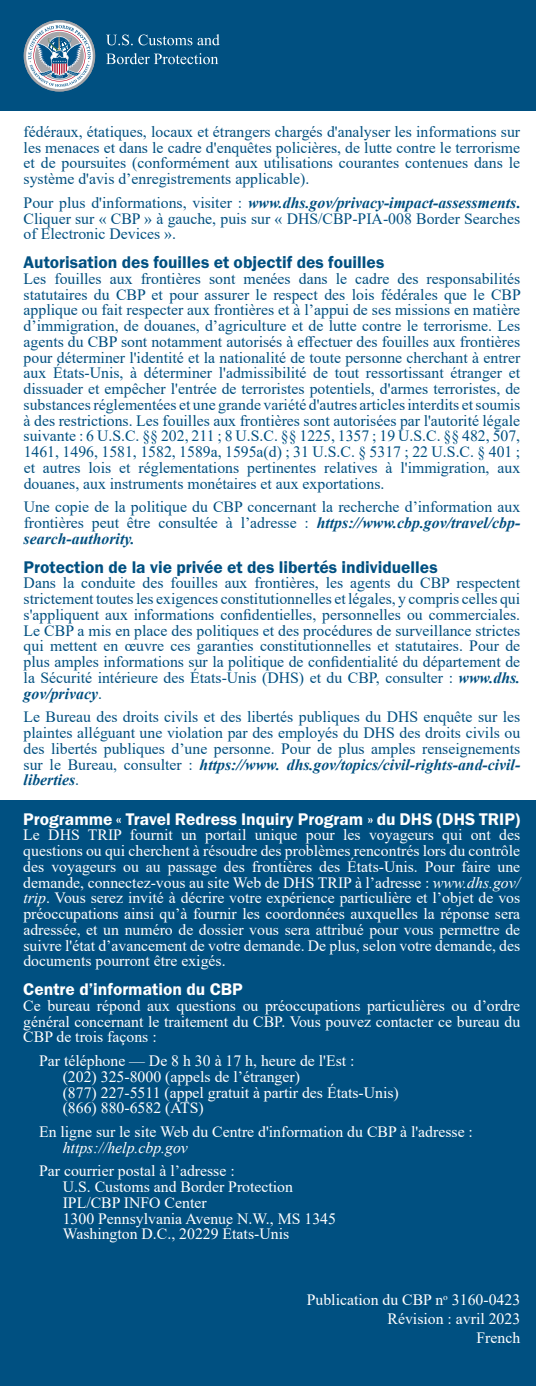
<style>
.page{position:relative;width:536px;height:1386px;background:#fff}
.page>*{position:absolute;margin:0;border:0;box-sizing:border-box;transform-origin:0 0}
.t1{font:17.5px "Franklin Gothic URW Dem";color:#005081}
.t2{font:17.5px "Franklin Gothic URW Dem";color:#fff}
.t3{font:15.75px/15.8px "Times New Roman";color:#005081;text-align:justify}
.t4{font:15.75px/15.8px "Times New Roman";color:#fff}
.t5{font:italic 15.75px "Times New Roman";color:#fff}
.s1{font-weight:700;font-style:italic}
.s2{font-weight:700}
.s3{font-style:italic}
</style>
<div class="page">
<div style="left:0;top:800px;width:536px;height:586px;background:#005081"></div>
<div style="left:0;top:0;width:536px;height:110px;background:#005081"></div>
<svg style="left:24px;top:20px;width:71px;height:72px"></svg>
<svg style="left:106px;top:53px;width:112px;height:11px"></svg>
<svg style="left:106px;top:34px;width:114px;height:11px"></svg>
<p class="t3" style="left:24px;top:123px;width:498px">fédéraux, étatiques, locaux et étrangers chargés d'analyser les informations sur</p>
<p class="t3" style="left:24px;top:139px;width:498px">les menaces et dans le cadre d'enquêtes policières, de lutte contre le terrorisme</p>
<p class="t3" style="left:24px;top:155px;width:498px">et de poursuites (conformément aux utilisations courantes contenues dans le</p>
<p class="t3" style="left:24px;top:171px;width:287px">système d'avis d’enregistrements applicable).</p>
<p class="t3" style="left:24px;top:194px;width:498px">Pour plus d'informations, visiter : <span class="s1">www.dhs.gov/privacy-impact-assessments</span><span class="s2">.<br></span>Cliquer sur « CBP » à gauche, puis sur « DHS/CBP-PIA-008 Border Searches of Electronic Devices ».</p>
<h2 class="t1" style="left:24px;top:252px;width:362px">Autorisation des fouilles et objectif des fouilles</h2>
<p class="t3" style="left:24px;top:270px;width:498px">Les fouilles aux frontières sont menées dans le cadre des responsabilités</p>
<p class="t3" style="left:24px;top:286px;width:498px">statutaires du CBP et pour assurer le respect des lois fédérales que le CBP</p>
<p class="t3" style="left:24px;top:302px;width:498px">applique ou fait respecter aux frontières et à l’appui de ses missions en matière</p>
<p class="t3" style="left:24px;top:318px;width:498px">d’immigration, de douanes, d’agriculture et de lutte contre le terrorisme. Les</p>
<p class="t3" style="left:24px;top:333px;width:498px">agents du CBP sont notamment autorisés à effectuer des fouilles aux frontières</p>
<p class="t3" style="left:24px;top:349px;width:498px">pour déterminer l'identité et la nationalité de toute personne cherchant à entrer</p>
<p class="t3" style="left:24px;top:365px;width:498px">aux États-Unis, à déterminer l'admissibilité de tout ressortissant étranger et</p>
<p class="t3" style="left:24px;top:381px;width:498px">dissuader et empêcher l'entrée de terroristes potentiels, d'armes terroristes, de substances réglementées et une grande variété d'autres articles interdits et soumis</p>
<p class="t3" style="left:24px;top:412px;width:498px">à des restrictions. Les fouilles aux frontières sont autorisées par l'autorité légale suivante : 6 U.S.C. §§ 202, 211 ; 8 U.S.C. §§ 1225, 1357 ; 19 U.S.C. §§ 482, 507, 1461, 1496, 1581, 1582, 1589a, 1595a(d) ; 31 U.S.C. § 5317 ; 22 U.S.C. § 401 ; et autres lois et réglementations pertinentes relatives à l'immigration, aux douanes, aux instruments monétaires et aux exportations.</p>
<p class="t3" style="left:24px;top:499px;width:498px">Une copie de la politique du CBP concernant la recherche d’information aux frontières peut être consultée à l’adresse : <span class="s1">https://www.cbp.gov/travel/cbp&shy;search-authority.</span></p>
<h2 class="t1" style="left:24px;top:556px;width:415px">Protection de la vie privée et des libertés individuelles</h2>
<p class="t3" style="left:24px;top:575px;width:498px">Dans la conduite des fouilles aux frontières, les agents du CBP respectent strictement toutes les exigences constitutionnelles et légales, y compris celles qui s'appliquent aux informations confidentielles, personnelles ou commerciales.</p>
<p class="t3" style="left:24px;top:622px;width:498px">Le CBP a mis en place des politiques et des procédures de surveillance strictes qui mettent en œuvre ces garanties constitutionnelles et statutaires. Pour de</p>
<p class="t3" style="left:24px;top:654px;width:498px">plus amples informations sur la politique de confidentialité du département de la Sécurité intérieure des États-Unis (DHS) et du CBP, consulter : <span class="s1">www.dhs. gov/privacy</span>.</p>
<p class="t3" style="left:24px;top:709px;width:498px">Le Bureau des droits civils et des libertés publiques du DHS enquête sur les plaintes alléguant une violation par des employés du DHS des droits civils ou des libertés publiques d’une personne. Pour de plus amples renseignements sur le Bureau, consulter : <span class="s1">https://www. dhs.gov/topics/civil-rights-and-civil&shy;liberties</span>.</p>
<h3 class="t2" style="left:23px;top:808px;width:498px">Programme « Travel Redress Inquiry Program » du DHS (DHS TRIP)</h3>
<p class="t4" style="left:23px;top:827px;width:498px">Le DHS TRIP fournit un portail unique pour les voyageurs qui ont des</p>
<p class="t4" style="left:23px;top:842px;width:498px">questions ou qui cherchent à résoudre des problèmes rencontrés lors du contrôle</p>
<p class="t4" style="left:23px;top:858px;width:498px;text-align:justify">des voyageurs ou au passage des frontières des États-Unis. Pour faire une demande, connectez-vous au site Web de DHS TRIP à l’adresse : <span class="s3">www.dhs.gov/ trip</span>. Vous serez invité à décrire votre expérience particulière et l’objet de vos préoccupations ainsi qu’à fournir les coordonnées auxquelles la réponse sera</p>
<p class="t4" style="left:23px;top:921px;width:498px">adressée, et un numéro de dossier vous sera attribué pour vous permettre de suivre l'état d’avancement de votre demande. De plus, selon votre demande, des</p>
<p class="t4" style="left:23px;top:953px;width:204px">documents pourront être exigés.</p>
<h3 class="t2" style="left:23px;top:979px;width:221px">Centre d’information du CBP</h3>
<p class="t4" style="left:23px;top:997px;width:498px">Ce bureau répond aux questions ou préoccupations particulières ou d’ordre</p>
<p class="t4" style="left:23px;top:1013px;width:498px">général concernant le traitement du CBP. Vous pouvez contacter ce bureau du</p>
<p class="t4" style="left:23px;top:1029px;width:135px">CBP de trois façons :</p>
<p class="t4" style="left:39px;top:1052px;width:317px">Par téléphone — De 8 h 30 à 17 h, heure de l'Est :</p>
<p class="t4" style="left:63px;top:1068px;width:239px">(202) 325-8000 (appels de l’étranger)</p>
<p class="t4" style="left:63px;top:1084px;width:337px">(877) 227-5511 (appel gratuit à partir des États-Unis) (866) 880-6582 (ATS)</p>
<p class="t4" style="left:39px;top:1123px;width:435px">En ligne sur le site Web du Centre d'information du CBP à l'adresse :</p>
<p class="t5" style="left:63px;top:1137px;width:127px">https://help.cbp.gov</p>
<p class="t4" style="left:39px;top:1163px;width:197px">Par courrier postal à l’adresse :</p>
<p class="t4" style="left:63px;top:1178px;width:232px">U.S. Customs and Border Protection</p>
<p class="t4" style="left:63px;top:1194px;width:145px">IPL/CBP INFO Center</p>
<p class="t4" style="left:63px;top:1210px;width:274px">1300 Pennsylvania Avenue N.W., MS 1345<br>Washington D.C., 20229 États-Unis</p>
<p class="t4" style="left:307px;top:1290px;width:215px;line-height:18.9px;text-align:right">Publication du CBP n<sup>o</sup> 3160-0423<br>Révision : avril 2023</p>
<p class="t4" style="left:476px;top:1329px;width:45px">French</p>
</div>
